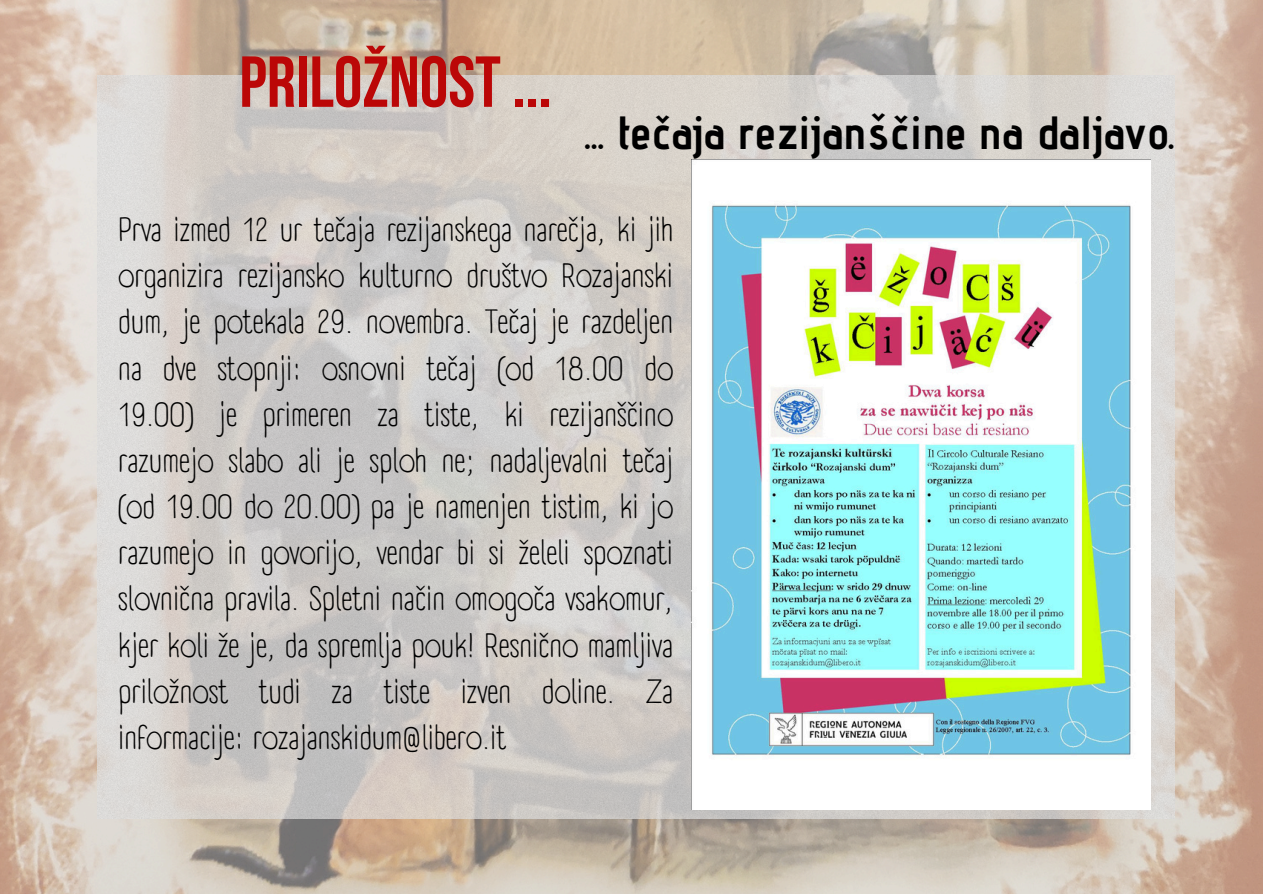
<style>
.page{position:relative;width:1263px;height:894px;background:#fff}
.page>*{position:absolute;margin:0;border:0;box-sizing:border-box;transform-origin:0 0}
.t1{font:700 72px "Bebas Neue";color:#bb0707}
.t2{font:700 46.5px "Advent Pro";color:#000}
.t3{font:33px/46.2px "A Day Without Sun Text";color:#000;text-align:justify}
</style>
<div class="page">
<img style="left:0;top:0;width:1263px;height:893px">
<img style="left:97px;top:75px;width:1077px;height:743px">
<img style="left:691px;top:160px;width:459px;height:649px">
<p class="t1" style="left:239px;top:53px;width:314px">PRILOŽNOST...</p>
<h1 class="t2" style="left:585px;top:104px;width:592px">... tečaja rezijanščine na daljavo.</h1>
<p class="t3" style="left:118px;top:207px;width:556px">Prva izmed 12 ur tečaja rezijanskega narečja, ki jih organizira rezijansko kulturno društvo Rozajanski dum, je potekala 29. novembra. Tečaj je razdeljen na dve stopnji: osnovni tečaj (od 18.00 do 19.00) je primeren za tiste, ki rezijanščino razumejo slabo ali je sploh ne; nadaljevalni tečaj (od 19.00 do 20.00) pa je namenjen tistim, ki jo razumejo in govorijo, vendar bi si želeli spoznati slovnična pravila. Spletni način omogoča vsakomur, kjer koli že je, da spremlja pouk! Resnično mamljiva priložnost tudi za tiste izven doline. Za informacije: rozajanskidum@libero.it</p>
</div>
